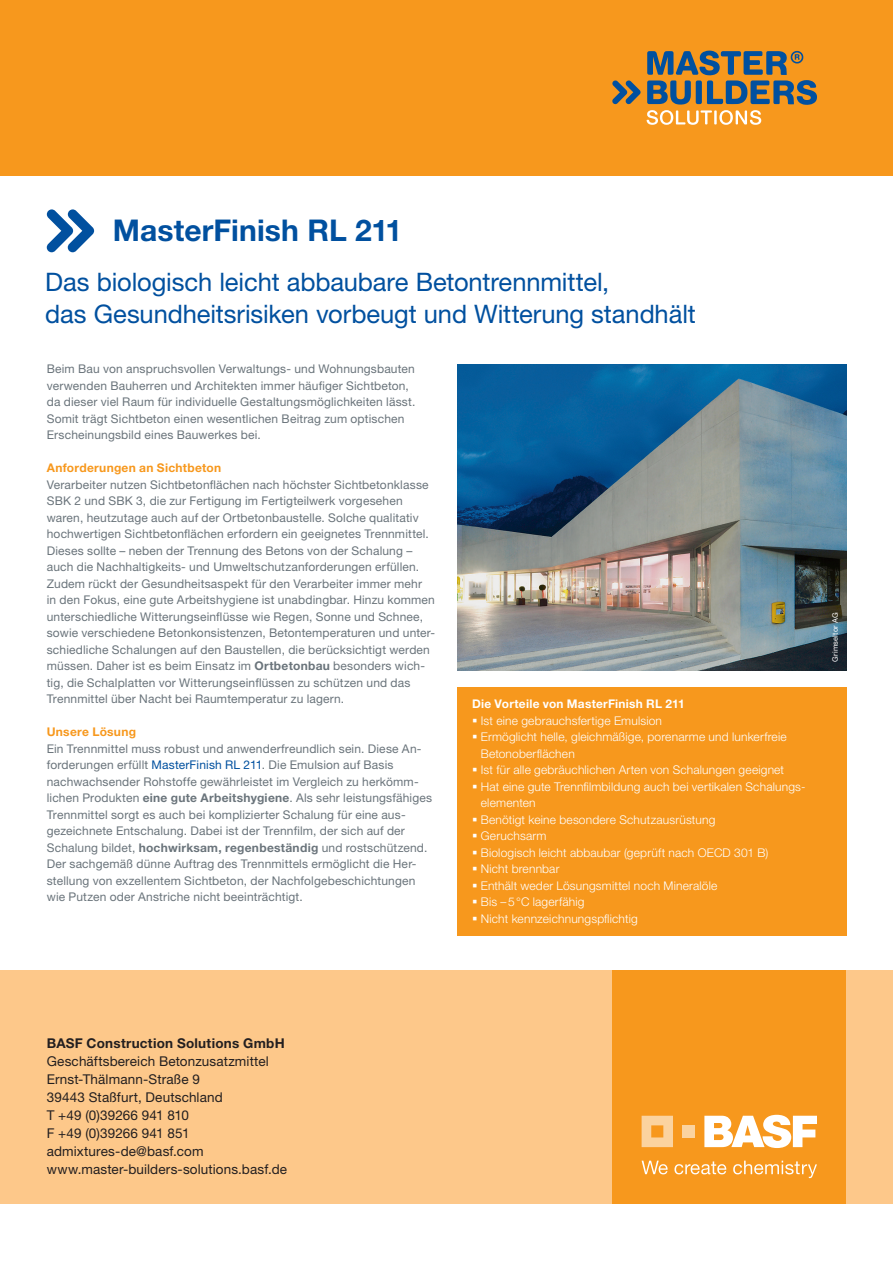
<style>
.page{position:relative;width:893px;height:1263px;background:#fff}
.page>*{position:absolute;margin:0;border:0;box-sizing:border-box;transform-origin:0 0}
.t1{font:700 30px "Helvetica Neue LT Std";letter-spacing:.005em;color:#01509f}
.t2{font:25.5px "Helvetica Neue LT Std";letter-spacing:-.005em;color:#01509f}
.Ad_Fliesstext{font:13.5px "Helvetica Neue LT Std";letter-spacing:.01em;color:#231f20}
.Ad_Fliesstext-2{font:700 13.5px "Helvetica Neue LT Std";letter-spacing:.02em;color:#231f20}
.Copy____Continuous_T{font:12px/16.5px "Helvetica Neue LT Std";letter-spacing:.015em;color:#6a747b}
.gxt_9pt_light_black{font:300 12px/16.5px "Helvetica Neue LT Std";letter-spacing:.015em;color:#fff}
.Copy____Continuous_T-2{font:700 12px "Helvetica Neue LT Std";letter-spacing:.025em;color:#f7981d}
.gxt_9pt_light_black-2{font:700 12px "Helvetica Neue LT Std";letter-spacing:.02em;color:#fff}
.t3{font:7.5px "Helvetica Neue LT Std";letter-spacing:.025em;color:#fff}
.s1{font-weight:700}
.s2{color:#01509f}
</style>
<div class="page">
<div style="left:0;top:0;width:893px;height:175px;background:#f7981d"></div>
<div style="left:0;top:969px;width:893px;height:234px;background:#fdc88a"></div>
<div style="left:612px;top:969px;width:234px;height:234px;background:#f7981d"></div>
<svg style="left:642px;top:1116px;width:31px;height:31px"></svg>
<div style="left:683px;top:1125px;width:12px;height:12px;background:#fbd39f"></div>
<svg style="left:704px;top:1115px;width:113px;height:33px"></svg>
<svg style="left:642px;top:1161px;width:26px;height:13px"></svg>
<svg style="left:674px;top:1161px;width:52px;height:13px"></svg>
<svg style="left:733px;top:1161px;width:84px;height:17px"></svg>
<svg style="left:612px;top:51px;width:205px;height:74px"></svg>
<div style="left:457px;top:687px;width:389px;height:248px;background:#f7981d"></div>
<svg style="left:47px;top:209px;width:47px;height:43px"></svg>
<img style="left:457px;top:364px;width:389px;height:306px">
<p class="t1" style="left:113px;top:212px;width:291px">MasterFinish RL 211</p>
<p class="t2" style="left:45px;top:267px;width:565px">Das biologisch leicht abbaubare Betontrennmittel,</p>
<p class="t2" style="left:45px;top:299px;width:652px">das Gesundheitsrisiken vorbeugt und Witterung standhält</p>
<p class="Copy____Continuous_T" style="left:47px;top:361px;width:370px">Beim Bau von anspruchsvollen Verwaltungs- und Wohnungsbauten verwenden Bauherren und Architekten immer häufiger Sichtbeton, da dieser viel Raum für individuelle Gestaltungsmöglichkeiten lässt.<br>Somit trägt Sichtbeton einen wesentlichen Beitrag zum optischen Erscheinungsbild eines Bauwerkes bei.</p>
<p class="Copy____Continuous_T-2" style="left:47px;top:461px;width:176px">Anforderungen an Sichtbeton</p>
<p class="Copy____Continuous_T" style="left:47px;top:476px;width:390px">Verarbeiter nutzen Sichtbetonflächen nach höchster Sichtbetonklasse SBK 2 und SBK 3, die zur Fertigung im Fertigteilwerk vorgesehen waren, heutzutage auch auf der Ortbetonbaustelle. Solche qualitativ hochwertigen Sichtbetonflächen erfordern ein geeignetes Trennmittel.<br>Dieses sollte – neben der Trennung des Betons von der Schalung – auch die Nachhaltigkeits- und Umweltschutzanforderungen erfüllen.<br>Zudem rückt der Gesundheitsaspekt für den Verarbeiter immer mehr<br>in den Fokus, eine gute Arbeitshygiene ist unabdingbar. Hinzu kommen unterschiedliche Witterungseinflüsse wie Regen, Sonne und Schnee, sowie verschiedene Betonkonsistenzen, Betontemperaturen und unter&shy;schiedliche Schalungen auf den Baustellen, die berücksichtigt werden müssen. Daher ist es beim Einsatz im <span class="s1">Ortbetonbau</span> besonders wich&shy;tig, die Schalplatten vor Witterungseinflüssen zu schützen und das Trennmittel über Nacht bei Raumtemperatur zu lagern.</p>
<p class="Copy____Continuous_T-2" style="left:47px;top:725px;width:91px">Unsere Lösung</p>
<p class="Copy____Continuous_T" style="left:47px;top:740px;width:387px">Ein Trennmittel muss robust und anwenderfreundlich sein. Diese An&shy;forderungen erfüllt <span class="s2">MasterFinish RL 211</span>. Die Emulsion auf Basis nachwachsender Rohstoffe gewährleistet im Vergleich zu herkömm&shy;lichen Produkten <span class="s1">eine gute Arbeitshygiene</span>. Als sehr leistungsfähiges Trennmittel sorgt es auch bei komplizierter Schalung für eine aus&shy;gezeichnete Entschalung. Dabei ist der Trennfilm, der sich auf der Schalung bildet, <span class="s1">hochwirksam, regenbeständig</span> und rostschützend.<br>Der sachgemäß dünne Auftrag des Trennmittels ermöglicht die Her&shy;stellung von exzellentem Sichtbeton, der Nachfolgebeschichtungen wie Putzen oder Anstriche nicht beeinträchtigt.</p>
<p class="gxt_9pt_light_black-2" style="left:472px;top:696px;width:214px">Die Vorteile von MasterFinish RL 211</p>
<p class="gxt_9pt_light_black" style="left:472px;top:712px;width:192px">▪ Ist eine gebrauchsfertige Emulsion</p>
<p class="gxt_9pt_light_black" style="left:481px;top:728px;width:307px;text-indent:-9px">▪ Ermöglicht helle, gleichmäßige, porenarme und lunkerfreie<br>Betonoberflächen</p>
<p class="gxt_9pt_light_black" style="left:472px;top:761px;width:314px">▪ Ist für alle gebräuchlichen Arten von Schalungen geeignet</p>
<p class="gxt_9pt_light_black" style="left:481px;top:778px;width:326px;text-indent:-9px">▪ Hat eine gute Trennfilmbildung auch bei vertikalen Schalungs&shy;elementen</p>
<p class="gxt_9pt_light_black" style="left:472px;top:811px;width:245px">▪ Benötigt keine besondere Schutzausrüstung</p>
<p class="gxt_9pt_light_black" style="left:472px;top:827px;width:76px">▪ Geruchsarm</p>
<p class="gxt_9pt_light_black" style="left:472px;top:844px;width:298px">▪ Biologisch leicht abbaubar (geprüft nach OECD 301 B)</p>
<p class="gxt_9pt_light_black" style="left:472px;top:860px;width:89px">▪ Nicht brennbar</p>
<p class="gxt_9pt_light_black" style="left:472px;top:877px;width:247px">▪ Enthält weder Lösungsmittel noch Mineralöle</p>
<p class="gxt_9pt_light_black" style="left:472px;top:893px;width:114px">▪ Bis –5°C lagerfähig</p>
<p class="gxt_9pt_light_black" style="left:472px;top:910px;width:167px">▪ Nicht kennzeichnungspflichtig</p>
<p class="t3" style="left:830px;top:662px;width:50px;rotate:-90deg">Grimseltor AG</p>
<p class="Ad_Fliesstext-2" style="left:47px;top:1035px;width:239px">BASF Construction Solutions GmbH</p>
<p class="Ad_Fliesstext" style="left:47px;top:1053px;width:224px">Geschäftsbereich Betonzusatzmittel</p>
<p class="Ad_Fliesstext" style="left:47px;top:1071px;width:155px">Ernst-Thälmann-Straße 9</p>
<p class="Ad_Fliesstext" style="left:47px;top:1089px;width:178px">39443 Staßfurt, Deutschland</p>
<p class="Ad_Fliesstext" style="left:47px;top:1107px;width:144px">T +49 (0)39266 941 810</p>
<p class="Ad_Fliesstext" style="left:47px;top:1125px;width:144px">F +49 (0)39266 941 851</p>
<p class="Ad_Fliesstext" style="left:47px;top:1143px;width:158px">admixtures-de@basf.com</p>
<p class="Ad_Fliesstext" style="left:47px;top:1161px;width:242px">www.master-builders-solutions.basf.de</p>
</div>
